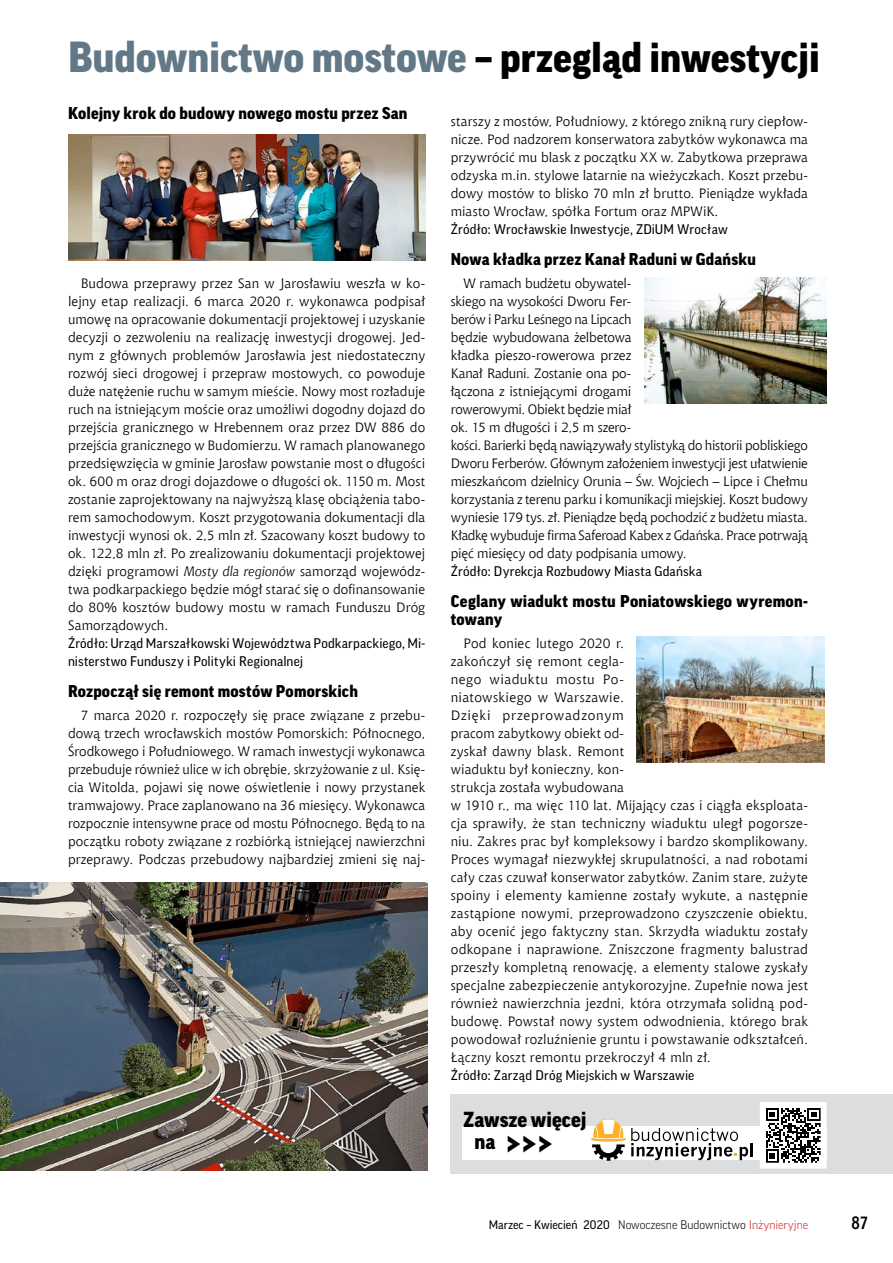
<style>
.page{position:relative;width:893px;height:1263px;background:#fff}
.page>*{position:absolute;margin:0;border:0;box-sizing:border-box;transform-origin:0 0}
.t1{font:900 40.5px "Good Pro";color:#000}
.t2{font:900 34.5px "Good Pro";color:#000}
.t3{font:900 21px "Good Pro";color:#000}
.t4{font:700 18px "Aerton Cnd EFN";color:#000}
.t5{font:900 16.5px/18px "Good Pro";letter-spacing:.015em;color:#000}
.t6{font:13.5px/18px "Chianti EU";letter-spacing:.01em;color:#000;text-align:justify}
.t7{font:13.5px/18px "Chianti EU";letter-spacing:-.015em;color:#000}
.t8{font:13.5px/18px "Good Pro";letter-spacing:.015em;color:#000}
.t9{font:300 12px "Good Pro";color:#000}
.s1{font-size:42px;color:#627886}
.s2{font-style:italic}
.s3{font-size:21px}
.s4{font-weight:400}
.s5{color:#d2232a}
</style>
<div class="page">
<img style="left:68px;top:134px;width:357px;height:126px">
<img style="left:0;top:882px;width:427px;height:288px">
<img style="left:644px;top:278px;width:183px;height:126px">
<img style="left:637px;top:637px;width:188px;height:126px">
<div style="left:451px;top:1094px;width:442px;height:80px;background:#dcddde"></div>
<div style="left:462px;top:1126px;width:364px;height:33px;background:#fff"></div>
<svg style="left:591px;top:1102px;width:236px;height:67px"></svg>
<h1 class="t1" style="left:68px;top:35px;width:753px"><span class="s1">Budownictwo mostowe</span> – przegląd inwestycji</h1>
<p class="t5" style="left:68px;top:105px;width:341px">Kolejny krok do budowy nowego mostu przez San</p>
<p class="t6" style="left:68px;top:274px;width:359px;text-indent:13px">Budowa przeprawy przez San w Jarosławiu weszła w ko&shy;lejny etap realizacji. 6 marca 2020 r. wykonawca podpisał umowę na opracowanie dokumentacji projektowej i uzyskanie decyzji o zezwoleniu na realizację inwestycji drogowej. Jed&shy;nym z głównych problemów Jarosławia jest niedostateczny rozwój sieci drogowej i przepraw mostowych, co powoduje duże natężenie ruchu w samym mieście. Nowy most rozładuje ruch na istniejącym moście oraz umożliwi dogodny dojazd do przejścia granicznego w Hrebennem oraz przez DW 886 do przejścia granicznego w Budomierzu. W ramach planowanego przedsięwzięcia w gminie Jarosław powstanie most o długości ok. 600 m oraz drogi dojazdowe o długości ok. 1150 m. Most zostanie zaprojektowany na najwyższą klasę obciążenia tabo&shy;rem samochodowym. Koszt przygotowania dokumentacji dla inwestycji wynosi ok. 2,5 mln zł. Szacowany koszt budowy to ok. 122,8 mln zł. Po zrealizowaniu dokumentacji projektowej dzięki programowi <span class="s2">Mosty dla regionów</span> samorząd wojewódz&shy;twa podkarpackiego będzie mógł starać się o dofinansowanie do 80% kosztów budowy mostu w ramach Funduszu Dróg Samorządowych.</p>
<p class="t8" style="left:68px;top:634px;width:359px">Źródło: Urząd Marszałkowski Województwa Podkarpackiego, Mi&shy;nisterstwo Funduszy i Polityki Regionalnej</p>
<p class="t5" style="left:68px;top:682px;width:291px">Rozpoczął się remont mostów Pomorskich</p>
<p class="t6" style="left:68px;top:706px;width:359px;text-indent:13px">7 marca 2020 r. rozpoczęły się prace związane z przebu&shy;dową trzech wrocławskich mostów Pomorskich: Północnego, Środkowego i Południowego. W ramach inwestycji wykonawca przebuduje również ulice w ich obrębie, skrzyżowanie z ul. Księ&shy;cia Witolda, pojawi się nowe oświetlenie i nowy przystanek tramwajowy. Prace zaplanowano na 36 miesięcy. Wykonawca rozpocznie intensywne prace od mostu Północnego. Będą to na początku roboty związane z rozbiórką istniejącej nawierzchni przeprawy. Podczas przebudowy najbardziej zmieni się naj-</p>
<p class="t6" style="left:451px;top:112px;width:359px">starszy z mostów, Południowy, z którego znikną rury ciepłow&shy;nicze. Pod nadzorem konserwatora zabytków wykonawca ma przywrócić mu blask z początku XX w. Zabytkowa przeprawa odzyska m.in. stylowe latarnie na wieżyczkach. Koszt przebu&shy;dowy mostów to blisko 70 mln zł brutto. Pieniądze wykłada miasto Wrocław, spółka Fortum oraz MPWiK.</p>
<p class="t8" style="left:451px;top:220px;width:278px">Źródło: Wrocławskie I nwestycje, ZDiUM Wrocław</p>
<p class="t5" style="left:451px;top:250px;width:307px">Nowa kładka przez Kanał Raduni w Gdańsku</p>
<p class="t7" style="left:451px;top:274px;width:359px;text-indent:13px">W ramach budżetu obywatel-<br>skiego na wysokości Dworu Fer-<br>berów i Parku Leśnego na Lipcach<br>będzie wybudowana żelbetowa<br>kładka pieszo-rowerowa przez<br>Kanał Raduni. Zostanie ona po-<br>łączona z istniejącymi drogami<br>rowerowymi. Obiekt będzie miał<br>ok. 15 m długości i 2,5 m szero-<br>kości. Barierki będą nawiązywały stylistyką do historii pobliskiego Dworu Ferberów. Głównym założeniem inwestycji jest ułatwienie mieszkańcom dzielnicy Orunia – Św. Wojciech – Lipce i Chełmu korzystania z terenu parku i komunikacji miejskiej. Koszt budowy wyniesie 179 tys. zł. Pieniądze będą pochodzić z budżetu miasta.<br>Kładkę wybuduje firma Saferoad Kabex z Gdańska. Prace potrwają pięć miesięcy od daty podpisania umowy.</p>
<p class="t8" style="left:451px;top:562px;width:253px">Źródło: Dyrekcja Rozbudowy Miasta Gdańska</p>
<p class="t5" style="left:451px;top:592px;width:359px">Ceglany wiadukt mostu Poniatowskiego wyremon&shy;towany</p>
<p class="t6" style="left:451px;top:634px;width:359px;text-align:left;text-indent:13px">Pod koniec lutego 2020 r.<br>zakończył się remont cegla-<br>nego wiaduktu mostu Po-<br>niatowskiego w Warszawie.<br>Dzięki przeprowadzonym<br>pracom zabytkowy obiekt od-<br>zyskał dawny blask. Remont<br>wiaduktu był konieczny, kon-<br>strukcja została wybudowana<br>w 1910 r., ma więc 110 lat. Mijający czas i ciągła eksploata&shy;cja sprawiły, że stan techniczny wiaduktu uległ pogorsze&shy;niu. Zakres prac był kompleksowy i bardzo skomplikowany.<br>Proces wymagał niezwykłej skrupulatności, a nad robotami cały czas czuwał konserwator zabytków. Zanim stare, zużyte spoiny i elementy kamienne zostały wykute, a następnie zastąpione nowymi, przeprowadzono czyszczenie obiektu, aby ocenić jego faktyczny stan. Skrzydła wiaduktu zostały odkopane i naprawione. Zniszczone fragmenty balustrad przeszły kompletną renowację, a elementy stalowe zyskały specjalne zabezpieczenie antykorozyjne. Zupełnie nowa jest również nawierzchnia jezdni, która otrzymała solidną pod&shy;budowę. Powstał nowy system odwodnienia, którego brak powodował rozluźnienie gruntu i powstawanie odkształceń.<br>Łączny koszt remontu przekroczył 4 mln zł.</p>
<p class="t8" style="left:451px;top:1066px;width:245px">Źródło: Zarząd Dróg Miejskich w Warszawie</p>
<h3 class="t3" style="left:463px;top:1108px;width:125px">Zawsze więcej</h3>
<h2 class="t2" style="left:475px;top:1123px;width:80px"><span class="s3">na</span> &gt;&gt;&gt;</h2>
<p class="t9" style="left:489px;top:1218px;width:321px"><span class="s4">Marzec – Kwiecień 2020</span> Nowoczesne Budownictwo <span class="s5">Inżynieryjne</span></p>
<h3 class="t4" style="left:851px;top:1212px;width:18px">87</h3>
</div>
